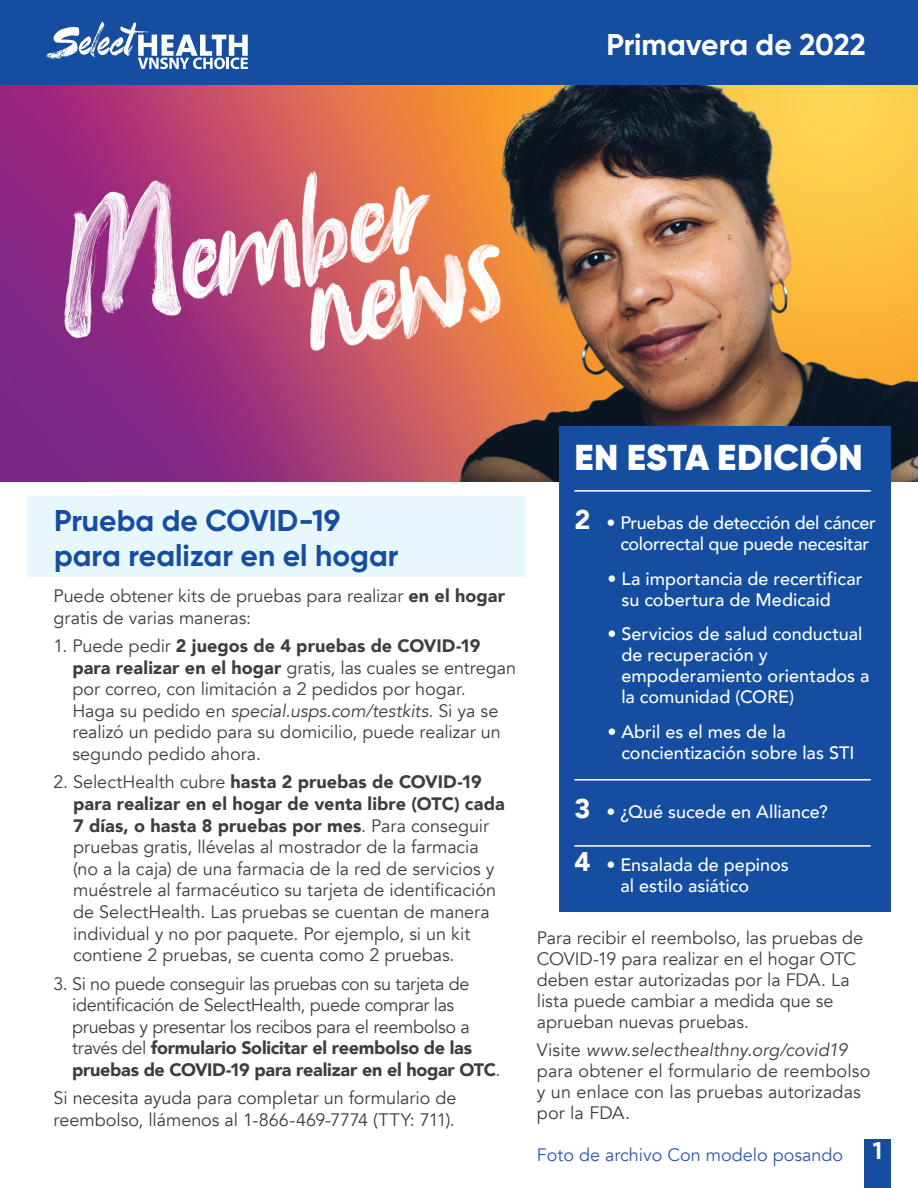
<style>
.page{position:relative;width:918px;height:1188px;background:#fff}
.page>*{position:absolute;margin:0;border:0;box-sizing:border-box;transform-origin:0 0}
.t1{font:900 36px "Gilroy";letter-spacing:.005em;color:#fff}
.t2{font:700 30px/34.5px "Gilroy";color:#154ea1}
.t3{font:700 30px "Gilroy";color:#fff}
.t4{font:900 27px "Avenir";color:#fff}
.t5{font:700 24px "Gilroy";color:#fff}
.t6{font:18px/21.6px "Avenir";letter-spacing:-.005em;color:#3e3e3f}
.t7{font:500 18px/21px "Avenir";color:#fff}
.t8{font:18px "Avenir";color:#3259a8}
.s1{font-weight:900}
.s2{font-style:italic}
</style>
<div class="page">
<img style="left:0;top:84px;width:918px;height:398px">
<div style="left:0;top:0;width:918px;height:84px;background:#154ea1"></div>
<svg style="left:46px;top:22px;width:202px;height:47px"></svg>
<div style="left:864px;top:1140px;width:27px;height:48px;background:#154ea1"></div>
<div style="left:559px;top:426px;width:332px;height:486px;background:#154ea1"></div>
<img style="left:0;top:110px;width:516px;height:347px">
<div style="left:27px;top:496px;width:498px;height:81px;background:#e8f6fd"></div>
<hr style="left:574px;top:490px;width:297px;height:2px;background:#fff">
<hr style="left:574px;top:779px;width:297px;height:2px;background:#fff">
<hr style="left:574px;top:845px;width:297px;height:2px;background:#fff">
<h1 class="t3" style="left:606px;top:26px;width:261px">Primavera de 2022</h1>
<h2 class="t2" style="left:54px;top:503px;width:346px">Prueba de COVID-19 para realizar en el hogar</h2>
<p class="t6" style="left:54px;top:585px;width:453px">Puede obtener kits de pruebas para realizar <span class="s1">en el hogar </span>gratis de varias maneras:</p>
<p class="t6" style="left:72px;top:635px;width:445px;text-indent:-19px">1. Puede pedir <span class="s1">2 juegos de 4 pruebas de COVID-19 para realizar en el hogar</span> gratis, las cuales se entregan por correo, con limitación a 2 pedidos por hogar.<br>Haga su pedido en <span class="s2">special.usps.com/testkits</span>. Si ya se realizó un pedido para su domicilio, puede realizar un segundo pedido ahora.</p>
<p class="t6" style="left:73px;top:772px;width:433px;text-indent:-20px">2. SelectHealth cubre <span class="s1">hasta 2 pruebas de COVID-19 para realizar en el hogar de venta libre (OTC) cada 7 días, o hasta 8 pruebas por mes</span>. Para conseguir pruebas gratis, llévelas al mostrador de la farmacia (no a la caja) de una farmacia de la red de servicios y muéstrele al farmacéutico su tarjeta de identificación de SelectHealth. Las pruebas se cuentan de manera individual y no por paquete. Por ejemplo, si un kit contiene 2 pruebas, se cuenta como 2 pruebas.</p>
<p class="t6" style="left:72px;top:973px;width:430px;text-indent:-19px">3. Si no puede conseguir las pruebas con su tarjeta de identificación de SelectHealth, puede comprar las pruebas y presentar los recibos para el reembolso a través del <span class="s1">formulario Solicitar el reembolso de las pruebas de COVID-19 para realizar en el hogar OTC</span>.</p>
<p class="t6" style="left:54px;top:1088px;width:404px">Si necesita ayuda para completar un formulario de reembolso, llámenos al 1-866-469-7774 (TTY: 711).</p>
<h2 class="t1" style="left:574px;top:434px;width:290px">EN ESTA EDICIÓN</h2>
<p class="t4" style="left:574px;top:497px;width:17px">2</p>
<p class="t7" style="left:606px;top:512px;width:271px;text-align:center">• Pruebas de detección del cáncer colorrectal que puede necesitar</p>
<p class="t7" style="left:621px;top:567px;width:243px;text-indent:-14px">• La importancia de recertificar su cobertura de Medicaid</p>
<p class="t7" style="left:621px;top:623px;width:250px;text-indent:-14px">• Servicios de salud conductual de recuperación y empoderamiento orientados a la comunidad (CORE)</p>
<p class="t7" style="left:621px;top:720px;width:235px;text-indent:-14px">• Abril es el mes de la concientización sobre las STI</p>
<p class="t4" style="left:574px;top:786px;width:17px">3</p>
<p class="t7" style="left:606px;top:800px;width:223px">• ¿Qué sucede en Alliance?</p>
<p class="t4" style="left:574px;top:838px;width:17px">4</p>
<p class="t7" style="left:620px;top:853px;width:170px;line-height:21.6px;text-indent:-14px">• Ensalada de pepinos al estilo asiático</p>
<p class="t6" style="left:537px;top:928px;width:328px;line-height:21px">Para recibir el reembolso, las pruebas de COVID-19 para realizar en el hogar OTC deben estar autorizadas por la FDA. La lista puede cambiar a medida que se aprueban nuevas pruebas.</p>
<p class="t6" style="left:537px;top:1040px;width:335px;line-height:21px">Visite <span class="s2">www.selecthealthny.org/covid19 </span>para obtener el formulario de reembolso y un enlace con las pruebas autorizadas por la FDA.</p>
<p class="t8" style="left:537px;top:1144px;width:308px">Foto de archivo Con modelo posando</p>
<h3 class="t5" style="left:873px;top:1136px;width:11px">1</h3>
</div>
